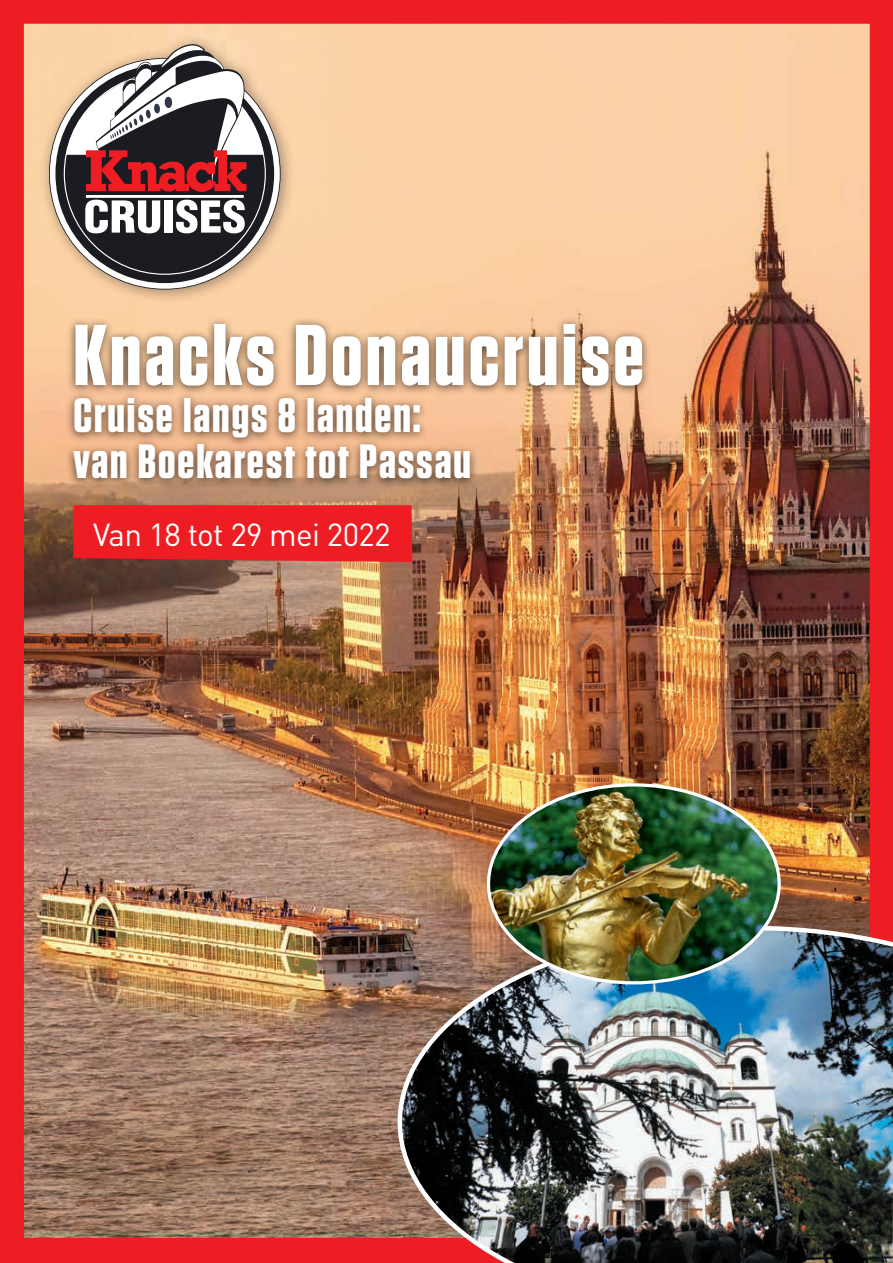
<style>
.page{position:relative;width:893px;height:1263px;background:#fff}
.page>*{position:absolute;margin:0;border:0;box-sizing:border-box;transform-origin:0 0}
.t1{font:700 86.1px "Tungsten";letter-spacing:.04em;color:#fff}
.t2{font:700 48px/46.5px "Tungsten";letter-spacing:.04em;color:#fff}
.t3{font:31.5px "DIN";letter-spacing:-.02em;color:#fff}
</style>
<div class="page">
<img style="left:24px;top:0;width:869px;height:1238px">
<div style="left:0;top:0;width:24px;height:1238px;background:#ee1d23"></div>
<div style="left:65px;top:317px;width:586px;height:173px;background:#231f20;opacity:.76"></div>
<div style="left:73px;top:505px;width:339px;height:57px;background:#ee1d23"></div>
<div style="left:0;top:1238px;width:893px;height:25px;background:#ee1d23"></div>
<img style="left:395px;top:923px;width:498px;height:340px">
<div style="left:38px;top:33px;width:258px;height:272px;background:#231f20;opacity:.43"></div>
<div style="left:50px;top:59px;width:230px;height:230px;background:#fff;border-radius:50%"></div>
<div style="left:55px;top:64px;width:219px;height:219px;background:#1a1c21;border-radius:50%"></div>
<svg style="left:64px;top:44px;width:202px;height:231px"></svg>
<img style="left:488px;top:785px;width:291px;height:198px">
<h1 class="t1" style="left:73px;top:309px;width:572px">Knacks Donaucruise</h1>
<p class="t2" style="left:73px;top:393px;width:399px">Cruise langs 8 landen: van Boekarest tot Passau</p>
<p class="t3" style="left:93px;top:516px;width:299px">Van 18 tot 29 mei 2022</p>
</div>
